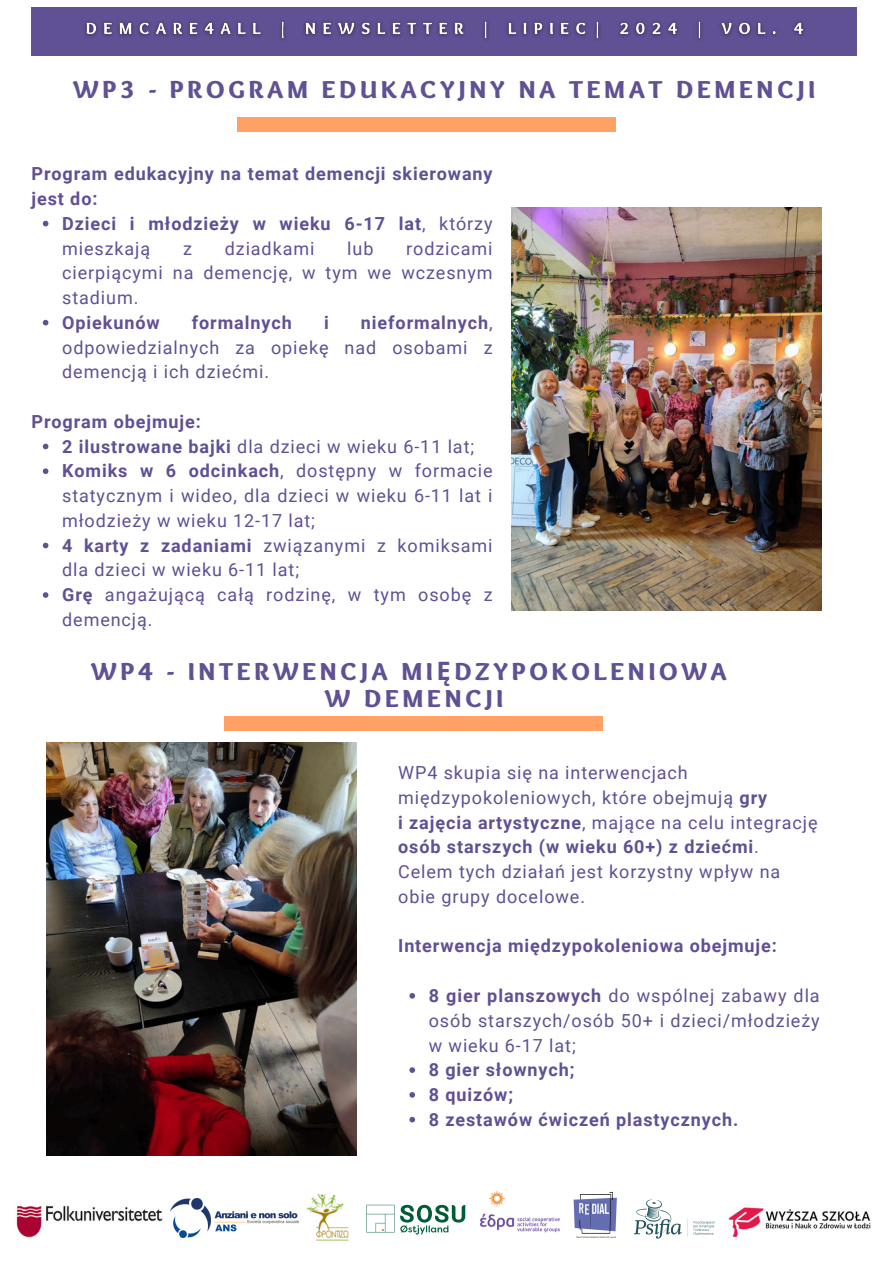
<style>
.page{position:relative;width:894px;height:1264px;background:#fff}
.page>*{position:absolute;margin:0;border:0;box-sizing:border-box;transform-origin:0 0}
.t1{font:900 25.5px/27.3px "Sukar";letter-spacing:.15em;color:#605094;text-align:center}
.t2{font:18px/24.8px "Roboto";letter-spacing:.05em;color:#605094;text-align:justify}
.t3{font:700 18px/24.8px "Roboto";letter-spacing:.05em;color:#605094}
.s1{font-weight:400}
.s2{font-weight:700}
.s3{font-family:"Noto Sans";font-weight:700}
</style>
<div class="page">
<div style="left:32px;top:8px;width:824px;height:48px;background:#605094"></div>
<div style="left:237px;top:117px;width:378px;height:15px;background:#ffa065"></div>
<svg style="left:400px;top:1204px;width:65px;height:30px"></svg>
<svg style="left:366px;top:1204px;width:28px;height:28px"></svg>
<img style="left:728px;top:1207px;width:143px;height:30px">
<img style="left:171px;top:1198px;width:127px;height:39px">
<img style="left:16px;top:1205px;width:147px;height:33px">
<img style="left:633px;top:1199px;width:82px;height:40px">
<img style="left:573px;top:1192px;width:44px;height:47px">
<img style="left:480px;top:1190px;width:80px;height:43px">
<img style="left:307px;top:1193px;width:42px;height:45px">
<div style="left:224px;top:716px;width:378px;height:14px;background:#ffa065"></div>
<img style="left:511px;top:207px;width:310px;height:403px">
<img style="left:47px;top:742px;width:309px;height:413px">
<svg style="left:43px;top:221px;width:5px;height:5px"></svg>
<svg style="left:43px;top:320px;width:5px;height:5px"></svg>
<svg style="left:43px;top:443px;width:5px;height:6px"></svg>
<svg style="left:43px;top:468px;width:5px;height:6px"></svg>
<svg style="left:43px;top:542px;width:5px;height:6px"></svg>
<svg style="left:43px;top:592px;width:5px;height:6px"></svg>
<img style="left:85px;top:21px;width:719px;height:18px">
<svg style="left:409px;top:993px;width:6px;height:5px"></svg>
<svg style="left:409px;top:1067px;width:6px;height:5px"></svg>
<svg style="left:409px;top:1092px;width:6px;height:5px"></svg>
<svg style="left:409px;top:1116px;width:6px;height:6px"></svg>
<h1 class="t1" style="left:73px;top:78px;width:743px">WP3 - PROGRAM EDUKACYJNY NA TEMAT DEMENCJI</h1>
<p class="t3" style="left:32px;top:162px;width:462px">Program edukacyjny na temat demencji skierowany jest do:</p>
<p class="t3" style="left:62px;top:211px;width:432px">Dzieci i młodzieży w wieku 6-17 lat<span class="s1">, którzy mieszkają</span></p>
<p class="t2" style="left:62px;top:236px;width:432px;text-indent:344px">rodzicami cierpiącymi na demencję, w tym we wczesnym stadium.</p>
<h3 class="t3" style="left:62px;top:310px;width:99px">Opiekunów</h3>
<h3 class="t3" style="left:192px;top:310px;width:101px">formalnych</h3>
<h3 class="t3" style="left:324px;top:310px;width:6px">i</h3>
<p class="t2" style="left:183px;top:236px;width:10px">z</p>
<p class="t2" style="left:225px;top:236px;width:91px">dziadkami</p>
<p class="t2" style="left:347px;top:236px;width:28px">lub</p>
<h3 class="t2" style="left:62px;top:310px;width:432px;text-indent:299px"><span class="s2">nieformalnych</span>, odpowiedzialnych za opiekę nad osobami z demencją i ich dziećmi.</h3>
<p class="t3" style="left:32px;top:409px;width:171px">Program obejmuje:</p>
<p class="t2" style="left:62px;top:434px;width:413px"><span class="s2">2 ilustrowane bajki</span> dla dzieci w wieku 6-11 lat;</p>
<p class="t2" style="left:62px;top:459px;width:432px"><span class="s2">Komiks w 6 odcinkach</span>, dostępny w formacie statycznym i wideo, dla dzieci w wieku 6-11 lat i młodzieży w wieku 12-17 lat;</p>
<p class="t2" style="left:62px;top:533px;width:432px"><span class="s2">4 karty z zadaniami</span> związanymi z komiksami dla dzieci w wieku 6-11 lat;</p>
<p class="t2" style="left:62px;top:582px;width:432px"><span class="s2">Grę</span> angażującą całą rodzinę, w tym osobę z demencją.</p>
<p class="t1" style="left:91px;top:659px;width:636px">WP4 - INTERWENCJA MI<span class="s3">Ę</span>DZYPOKOLENIOWA<br>W DEMENCJI</p>
<p class="t2" style="left:398px;top:760px;width:370px">WP4 skupia się na interwencjach międzypokoleniowych, które obejmują <span class="s2">gry</span></p>
<p class="t3" style="left:398px;top:810px;width:421px">i zajęcia artystyczne<span class="s1">, mające na celu integrację </span>osób starszych (w wieku 60+) z dziećmi<span class="s1">.</span></p>
<p class="t2" style="left:398px;top:859px;width:383px">Celem tych działań jest korzystny wpływ na obie grupy docelowe.</p>
<h3 class="t3" style="left:398px;top:934px;width:380px">Interwencja międzypokoleniowa obejmuje:</h3>
<p class="t2" style="left:428px;top:983px;width:392px"><span class="s2">8 gier planszowych</span> do wspólnej zabawy dla osób starszych/osób 50+ i dzieci/młodzieży w wieku 6-17 lat;</p>
<p class="t3" style="left:428px;top:1057px;width:147px">8 gier słownych;</p>
<p class="t3" style="left:428px;top:1082px;width:86px">8 quizów;</p>
<p class="t3" style="left:428px;top:1107px;width:311px">8 zestawów ćwiczeń plastycznych.</p>
</div>
